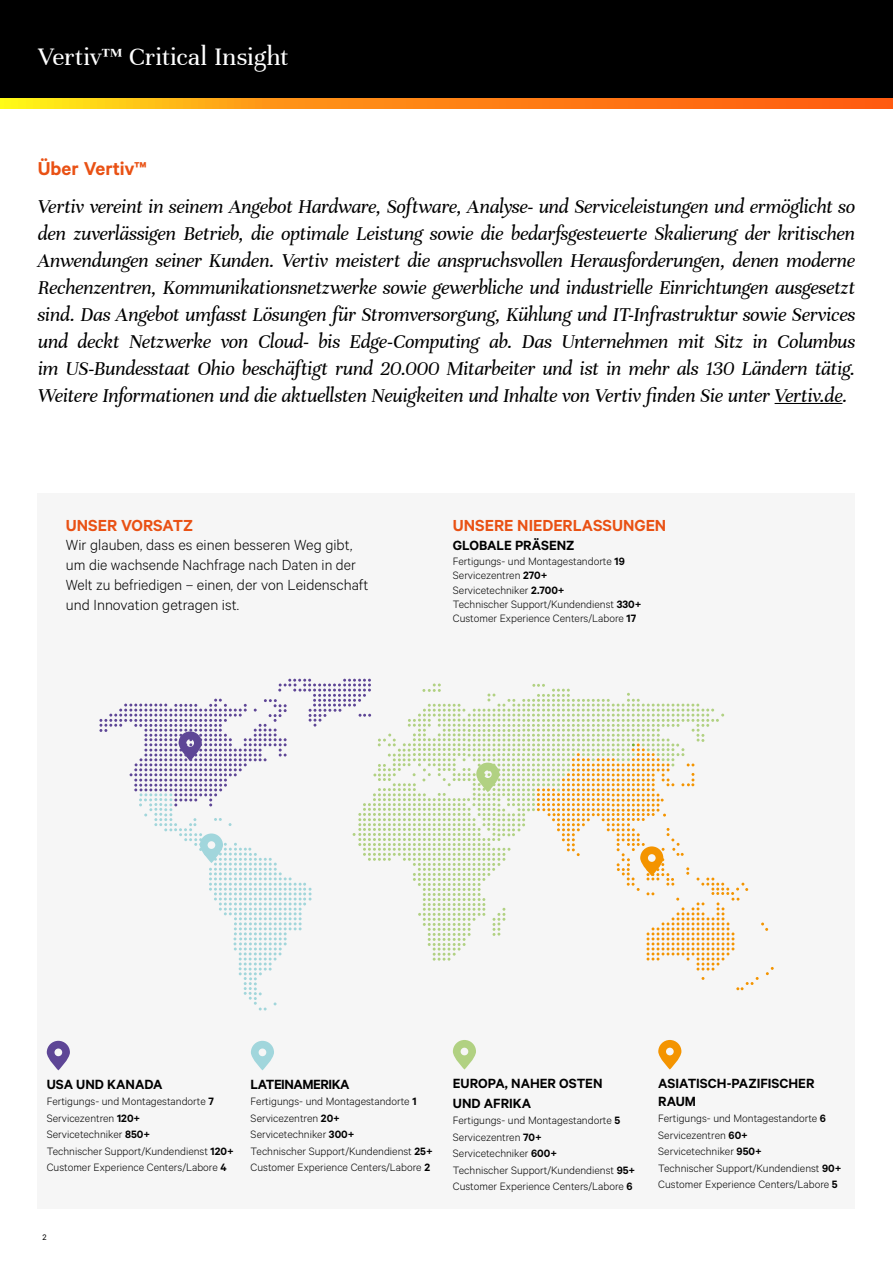
<style>
.page{position:relative;width:893px;height:1263px;background:#fff}
.page>*{position:absolute;margin:0;border:0;box-sizing:border-box;transform-origin:0 0}
.t1{font:27px "Unna";letter-spacing:-.005em;color:#fff}
.t2{font:italic 21px/27px "Unna";letter-spacing:-.015em;color:#000;text-align:justify}
.t3{font:600 21px "Calibre";color:#e95114}
.t4{font:600 18px "Calibre";color:#e95114}
.t5{font:300 16.5px/19.8px "Calibre";color:#000}
.t6{font:600 15px/19.8px "Calibre";color:#000}
.t7{font:600 15px "Calibre";letter-spacing:-.03em;color:#000}
.t8{font:300 12px/16.5px "Calibre";color:#000}
.t9{font:9px "Calibre";color:#000}
.s1{font-weight:600}
</style>
<div class="page">
<div style="left:0;top:0;width:893px;height:108px;background:#000"></div>
<svg style="left:0;top:98px;width:893px;height:11px;background:#ff8f14"></svg>
<hr style="left:775px;top:403px;width:67px;height:1px;background:#000">
<div style="left:38px;top:493px;width:817px;height:716px;background:#f6f6f6"></div>
<svg style="left:251px;top:1041px;width:23px;height:29px"></svg>
<svg style="left:47px;top:1041px;width:23px;height:29px"></svg>
<svg style="left:453px;top:1040px;width:23px;height:29px"></svg>
<svg style="left:658px;top:1040px;width:23px;height:29px"></svg>
<svg style="left:99px;top:679px;width:675px;height:331px"></svg>
<p class="t1" style="left:38px;top:42px;width:252px">Vertiv™ Critical Insight</p>
<p class="t3" style="left:38px;top:156px;width:111px">Über Vertiv™</p>
<p class="t2" style="left:38px;top:193px;width:819px">Vertiv vereint in seinem Angebot Hardware, Software, Analyse- und Serviceleistungen und ermöglicht so den zuverlässigen Betrieb, die optimale Leistung sowie die bedarfsgesteuerte Skalierung der kritischen Anwendungen seiner Kunden. Vertiv meistert die anspruchsvollen Herausforderungen, denen moderne Rechenzentren, Kommunikationsnetzwerke sowie gewerbliche und industrielle Einrichtungen ausgesetzt sind. Das Angebot umfasst Lösungen für Stromversorgung, Kühlung und IT-Infrastruktur sowie Services und deckt Netzwerke von Cloud- bis Edge-Computing ab. Das Unternehmen mit Sitz in Columbus im US-Bundesstaat Ohio beschäftigt rund 20.000 Mitarbeiter und ist in mehr als 130 Ländern tätig.<br>Weitere Informationen und die aktuellsten Neuigkeiten und Inhalte von Vertiv finden Sie unter Vertiv.de.</p>
<p class="t4" style="left:66px;top:514px;width:129px">UNSER VORSATZ</p>
<p class="t5" style="left:66px;top:534px;width:304px">Wir glauben, dass es einen besseren Weg gibt, um die wachsende Nachfrage nach Daten in der Welt zu befriedigen – einen, der von Leidenschaft und Innovation getragen ist.</p>
<p class="t4" style="left:453px;top:514px;width:215px">UNSERE NIEDERLASSUNGEN</p>
<p class="t6" style="left:453px;top:535px;width:123px">GLOBALE PRÄSENZ</p>
<p class="t8" style="left:453px;top:553px;width:190px;line-height:14.4px">Fertigungs- und Montagestandorte <span class="s1">19<br></span>Servicezentren <span class="s1">270+<br></span>Servicetechniker <span class="s1">2.700+<br></span>Technischer Support/Kundendienst <span class="s1">330+ </span>Customer Experience Centers/Labore <span class="s1">17</span></p>
<p class="t6" style="left:47px;top:1074px;width:117px">USA UND KANADA</p>
<p class="t8" style="left:47px;top:1093px;width:189px">Fertigungs- und Montagestandorte <span class="s1">7<br></span>Servicezentren <span class="s1">120+<br></span>Servicetechniker <span class="s1">850+<br></span>Technischer Support/Kundendienst <span class="s1">120+<br></span>Customer Experience Centers/Labore <span class="s1">4</span></p>
<p class="t7" style="left:251px;top:1075px;width:100px">LATEINAMERIKA</p>
<p class="t8" style="left:251px;top:1093px;width:184px">Fertigungs- und Montagestandorte <span class="s1">1<br></span>Servicezentren <span class="s1">20+<br></span>Servicetechniker <span class="s1">300+<br></span>Technischer Support/Kundendienst <span class="s1">25+<br></span>Customer Experience Centers/Labore <span class="s1">2</span></p>
<p class="t9" style="left:43px;top:1231px;width:6px">2</p>
<p class="t6" style="left:453px;top:1073px;width:151px">EUROPA, NAHER OSTEN<br>UND AFRIKA</p>
<p class="t8" style="left:453px;top:1112px;width:184px">Fertigungs- und Montagestandorte <span class="s1">5<br></span>Servicezentren <span class="s1">70+<br></span>Servicetechniker <span class="s1">600+<br></span>Technischer Support/Kundendienst <span class="s1">95+<br></span>Customer Experience Centers/Labore <span class="s1">6</span></p>
<p class="t6" style="left:658px;top:1074px;width:158px;line-height:18px">ASIATISCH-PAZIFISCHER<br>RAUM</p>
<p class="t8" style="left:658px;top:1110px;width:185px">Fertigungs- und Montagestandorte <span class="s1">6<br></span>Servicezentren <span class="s1">60+<br></span>Servicetechniker <span class="s1">950+<br></span>Technischer Support/Kundendienst <span class="s1">90+<br></span>Customer Experience Centers/Labore <span class="s1">5</span></p>
</div>
